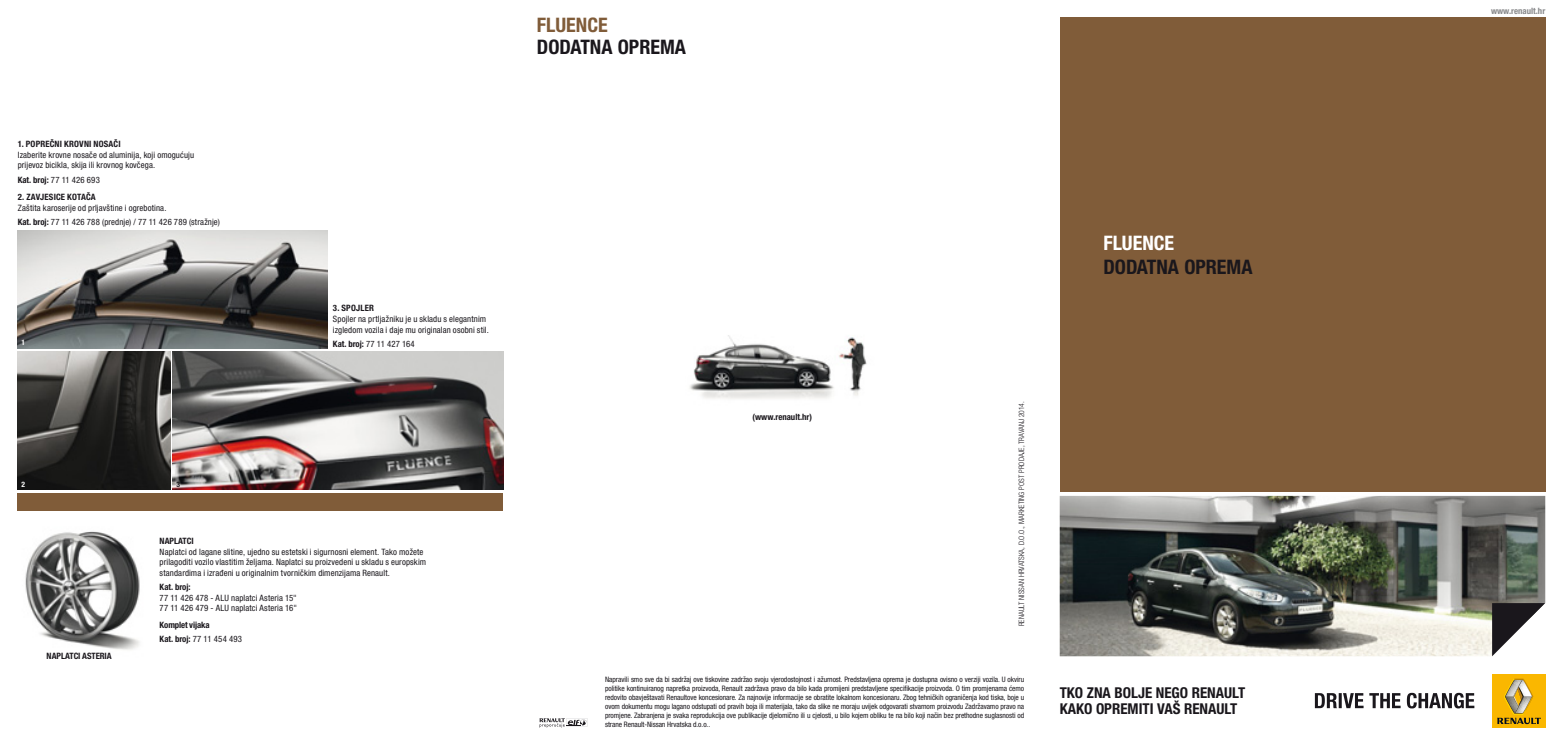
<style>
.page{position:relative;width:1563px;height:745px;background:#fff}
.page>*{position:absolute;margin:0;border:0;box-sizing:border-box;transform-origin:0 0}
.t1{font:700 condensed 20px "Helvetica Neue LT Com";color:#1a171c}
.t2{font:700 condensed 20px "Helvetica Neue LT Com";color:#805c39}
.t3{font:700 condensed 20px "Helvetica Neue LT Com";color:#fff}
.t4{font:700 condensed 15px/15.6px "Helvetica Neue LT Com";color:#1a171c}
.t5{font:condensed 8.75px/10.6px "Helvetica Neue LT Com";letter-spacing:.015em;color:#1a171c}
.t6{font:700 condensed 8.75px/14.1px "Helvetica Neue LT Com";color:#1a171c}
.t7{font:700 condensed 8.75px "Helvetica Neue LT Com";letter-spacing:.02em;color:#1a171c}
.t8{font:700 condensed 8.75px "Helvetica Neue LT Com";color:#87888a}
.t9{font:condensed 7.5px/9px "Helvetica Neue LT Com";letter-spacing:-.005em;color:#1a171c;text-align:justify}
.t10{font:300 condensed 7.5px "Helvetica Neue LT Com";color:#1a171c}
.t11{font:700 condensed 7.5px "Helvetica Neue LT Com";color:#fff}
.t12{font:700 condensed 7.5px "Helvetica Neue LT Com";color:#1a171c}
.s1{font-weight:700}
.s2{font-weight:400}
</style>
<div class="page">
<img style="left:25px;top:531px;width:115px;height:119px">
<div style="left:1059px;top:18px;width:486px;height:474px;background:#805c39"></div>
<img style="left:1059px;top:495px;width:486px;height:161px">
<div style="left:1492px;top:673px;width:53px;height:53px;background:#fab700"></div>
<svg style="left:1497px;top:678px;width:43px;height:45px"></svg>
<svg style="left:1315px;top:692px;width:159px;height:16px"></svg>
<img style="left:690px;top:335px;width:177px;height:64px">
<svg style="left:1492px;top:602px;width:53px;height:54px"></svg>
<img style="left:18px;top:351px;width:152px;height:138px">
<img style="left:173px;top:351px;width:330px;height:138px">
<img style="left:18px;top:230px;width:310px;height:118px">
<div style="left:18px;top:492px;width:485px;height:18px;background:#805c39"></div>
<svg style="left:539px;top:718px;width:48px;height:9px"></svg>
<p class="t7" style="left:18px;top:141px;width:104px">1. POPREČNI KROVNI NOSAČI</p>
<p class="t5" style="left:18px;top:150px;width:178px">Izaberite krovne nosače od aluminija, koji omogućuju prijevoz bicikla, skija ili krovnog kovčega.</p>
<p class="t5" style="left:18px;top:175px;width:84px"><span class="s1">Kat. broj:</span> 77 11 426 693</p>
<p class="t7" style="left:18px;top:194px;width:80px">2. ZAVJESICE KOTAČA</p>
<p class="t5" style="left:18px;top:201px;width:204px;line-height:14.1px">Zaštita karoserije od prljavštine i ogrebotina.<br><span class="s1">Kat. broj:</span> 77 11 426 788 (prednje) / 77 11 426 789 (stražnje)</p>
<p class="t11" style="left:22px;top:339px;width:5px">1</p>
<p class="t11" style="left:22px;top:481px;width:5px">2</p>
<p class="t12" style="left:177px;top:481px;width:5px">3</p>
<p class="t7" style="left:333px;top:305px;width:42px">3. SPOJLER</p>
<p class="t5" style="left:333px;top:314px;width:157px">Spojler na prtljažniku je u skladu s elegantnim izgledom vozila i daje mu originalan osobni stil.</p>
<p class="t5" style="left:333px;top:339px;width:83px"><span class="s1">Kat. broj:</span> 77 11 427 164</p>
<p class="t6" style="left:47px;top:649px;width:67px">NAPLATCI ASTERIA</p>
<p class="t6" style="left:160px;top:534px;width:35px">NAPLATCI</p>
<p class="t5" style="left:160px;top:546px;width:268px">Naplatci od lagane slitine, ujedno su estetski i sigurnosni element. Tako možete prilagoditi vozilo vlastitim željama. Naplatci su proizvedeni u skladu s europskim standardima i izrađeni u originalnim tvorničkim dimenzijama Renault.</p>
<p class="t6" style="left:160px;top:580px;width:33px">Kat. broj:</p>
<p class="t5" style="left:160px;top:592px;width:139px">77 11 426 478 - ALU naplatci Asteria 15"<br>77 11 426 479 - ALU naplatci Asteria 16"</p>
<p class="t6" style="left:160px;top:618px;width:84px">Komplet vijaka<br>Kat. broj: <span class="s2">77 11 454 493</span></p>
<h1 class="t2" style="left:537px;top:18px;width:72px">FLUENCE</h1>
<h1 class="t1" style="left:537px;top:40px;width:151px">DODATNA OPREMA</h1>
<h1 class="t3" style="left:1103px;top:236px;width:72px">FLUENCE</h1>
<h1 class="t1" style="left:1103px;top:260px;width:151px">DODATNA OPREMA</h1>
<p class="t6" style="left:752px;top:410px;width:61px">(www.renault.hr)</p>
<p class="t10" style="left:1019px;top:626px;width:226px;rotate:-90deg">RENAULT NISSAN HRVATSKA, D.O.O., MARKETING POST PRODAJE, TRAVANJ 2014.</p>
<p class="t9" style="left:605px;top:675px;width:421px">Napravili smo sve da bi sadržaj ove tiskovine zadržao svoju vjerodostojnost i ažurnost. Predstavljena oprema je dostupna ovisno o verziji vozila. U okviru politike kontinuiranog napretka proizvoda, Renault zadržava pravo da bilo kada promijeni predstavljene specifikacije proizvoda. O tim promjenama ćemo redovito obavještavati Renaultove koncesionare. Za najnovije informacije se obratite lokalnom koncesionaru. Zbog tehničkih ograničenja kod tiska, boje u ovom dokumentu mogu lagano odstupati od pravih boja ili materijala, tako da slike ne moraju uvijek odgovarati stvarnom proizvodu Zadržavamo pravo na promjene. Zabranjena je svaka reprodukcija ove publikacije djelomično ili u cjelosti, u bilo kojem obliku te na bilo koji način bez prethodne suglasnosti od strane Renault-Nissan Hrvatska d.o.o..</p>
<h2 class="t4" style="left:1059px;top:686px;width:187px">TKO ZNA BOLJE NEGO RENAULT<br>KAKO OPREMITI VAŠ RENAULT</h2>
<p class="t8" style="left:1491px;top:8px;width:56px">www.renault.hr</p>
</div>
